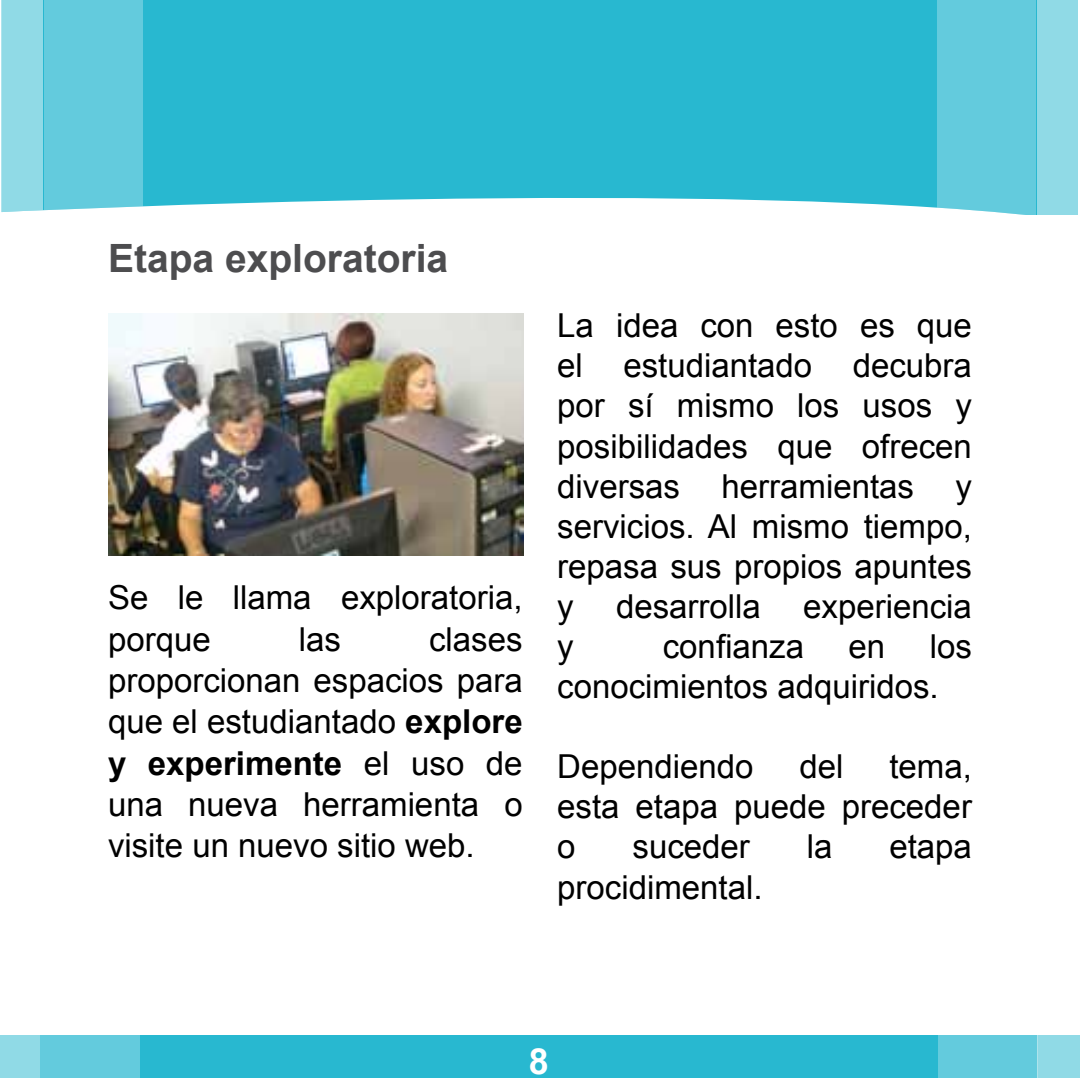
<style>
.page{position:relative;width:1080px;height:1080px;background:#fff}
.page>*{position:absolute;margin:0;border:0;box-sizing:border-box;transform-origin:0 0}
.t1{font:700 39px "Arial";color:#4d4d4f}
.t2{font:700 36px "Arial";color:#fff}
.t3{font:33px/40.2px "Arial";color:#000;text-align:justify}
.s1{font-weight:700}
</style>
<div class="page">
<div style="left:43px;top:0;width:994px;height:215px;background:#28b8d0"></div>
<div style="left:1037px;top:0;width:41px;height:215px;background:#90dae6"></div>
<div style="left:938px;top:0;width:98px;height:215px;background:#63cbdd"></div>
<div style="left:2px;top:0;width:41px;height:214px;background:#90dae6"></div>
<div style="left:44px;top:0;width:98px;height:214px;background:#63cbdd"></div>
<div style="left:0;top:1035px;width:1080px;height:43px;background:#28b8d0"></div>
<div style="left:0;top:1035px;width:40px;height:43px;background:#90dae6"></div>
<div style="left:40px;top:1035px;width:99px;height:43px;background:#63cbdd"></div>
<div style="left:1038px;top:1035px;width:42px;height:43px;background:#90dae6"></div>
<div style="left:938px;top:1035px;width:100px;height:43px;background:#63cbdd"></div>
<img style="left:108px;top:313px;width:416px;height:242px">
<p class="t1" style="left:108px;top:233px;width:342px">Etapa exploratoria</p>
<p class="t3" style="left:108px;top:577px;width:416px;line-height:41.4px">Se le llama exploratoria, porque</p>
<p class="t3" style="left:108px;top:619px;width:416px;line-height:41.4px;text-indent:321px">clases proporcionan espacios para que el estudiantado <span class="s1">explore y experimente</span> el uso de una nueva herramienta o visite un nuevo sitio web.</p>
<p class="t3" style="left:299px;top:619px;width:44px">las</p>
<p class="t3" style="left:557px;top:306px;width:416px">La idea con esto es que el estudiantado decubra por sí mismo los usos y posibilidades que ofrecen diversas</p>
<p class="t3" style="left:722px;top:466px;width:194px">herramientas</p>
<p class="t3" style="left:557px;top:466px;width:416px;text-indent:398px">y servicios. Al mismo tiempo, repasa sus propios apuntes y</p>
<p class="t3" style="left:616px;top:587px;width:146px">desarrolla</p>
<p class="t3" style="left:803px;top:587px;width:170px">experiencia</p>
<p class="t3" style="left:557px;top:627px;width:18px">y</p>
<p class="t3" style="left:663px;top:627px;width:143px">confianza</p>
<p class="t3" style="left:849px;top:627px;width:38px">en</p>
<p class="t3" style="left:557px;top:627px;width:416px;text-indent:373px">los conocimientos adquiridos.</p>
<p class="t3" style="left:557px;top:747px;width:198px">Dependiendo</p>
<p class="t3" style="left:800px;top:747px;width:46px">del</p>
<p class="t3" style="left:557px;top:747px;width:416px;text-indent:332px">tema, esta etapa puede preceder o</p>
<p class="t3" style="left:633px;top:827px;width:119px">suceder</p>
<p class="t3" style="left:807px;top:827px;width:27px">la</p>
<p class="t3" style="left:889px;top:827px;width:84px">etapa</p>
<p class="t3" style="left:557px;top:867px;width:207px">procidimental.</p>
<p class="t2" style="left:529px;top:1037px;width:22px">8</p>
</div>
